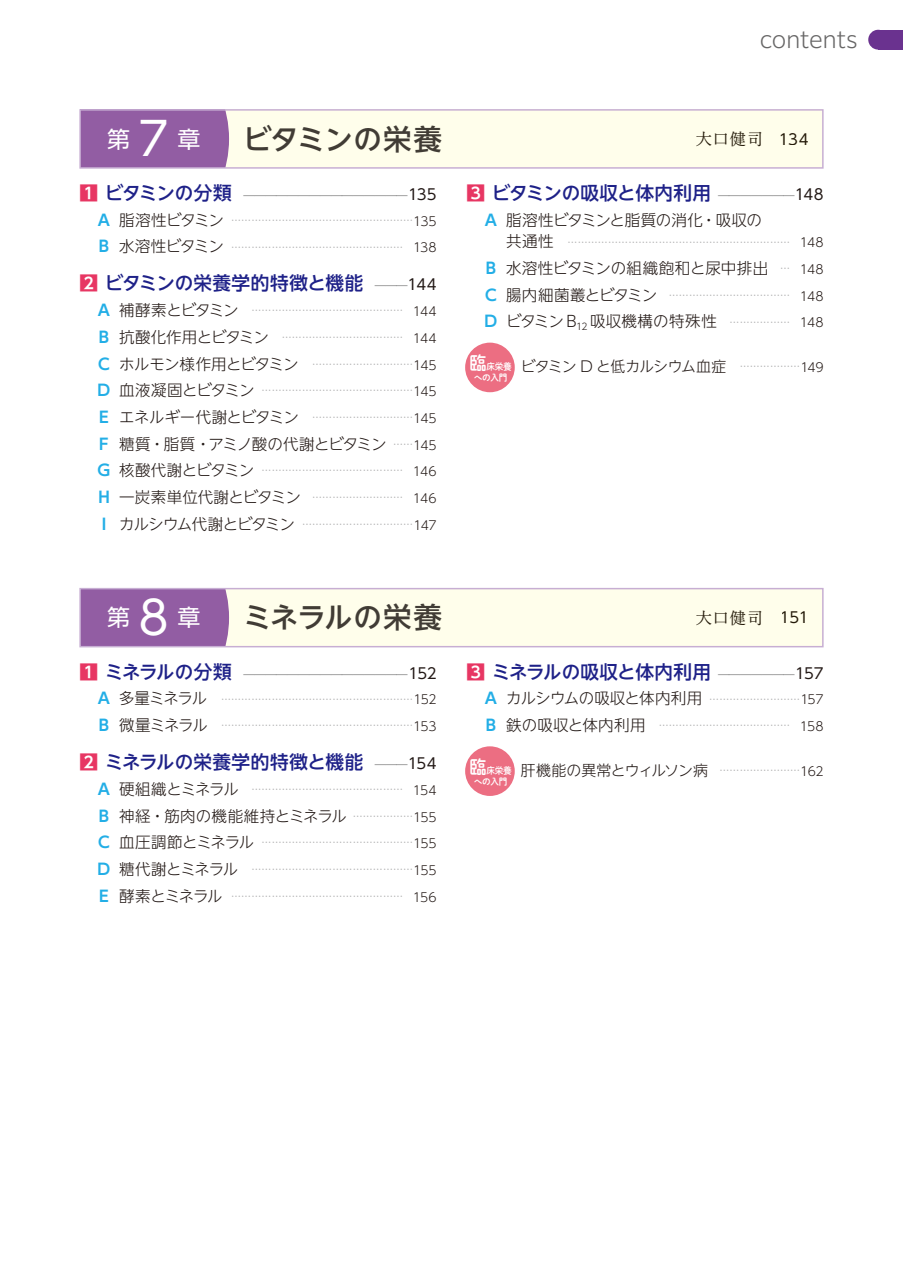
<style>
.page{position:relative;width:903px;height:1275px;background:#fff}
.page>*{position:absolute;margin:0;border:0;box-sizing:border-box;transform-origin:0 0}
.t1{font:28.53px "UD Shin Go NT Pr 6 N Medium 90 pv RKSJ H";letter-spacing:-.01em;color:#413c35}
.t2{font:23.62px "PUD Shin Go NT Pr 6 N Light 90 pv RKSJ H";letter-spacing:-.015em;color:#676666}
.t3{font:22.93px "UD Shin Go NT Pr 6 N Reg 90 pv RKSJ H";color:#fff}
.t4{font:18.55px "UD Shin Go NT Pr 6 N Medium 90 pv RKSJ H";letter-spacing:.01em;color:#1e2188}
.t5{font:18.55px "UD Shin Go NT Pr 6 N Medium 90 pv RKSJ H";letter-spacing:-.015em;color:#1e2188}
.t6{font:16.1px "P Bunkyu Min Pr 6 N R 90 pv RKSJ H";letter-spacing:.05em;color:#241a09}
.t7{font:15.58px/26.6px "UD Shin Go NT Pr 6 N Light 90 pv RKSJ H";letter-spacing:-.025em;color:#231916}
.t8{font:15.58px/26.6px "UD Shin Go NT Pr 6 N Light 90 pv RKSJ H";letter-spacing:-.05em;color:#231916}
.t9{font:15.58px "UD Shin Go NT Pr 6 N Light 90 pv RKSJ H";letter-spacing:.015em;color:#231916}
.t10{font:15.58px "UD Shin Go NT Pr 6 N Light 90 pv RKSJ H";letter-spacing:.01em;color:#231916}
.t11{font:14.88px "UD Shin Go NT Pr 6 N Light 90 pv RKSJ H";letter-spacing:-.02em;color:#231916}
.t12{font:14.88px "UD Shin Go NT Pr 6 N Light 90 pv RKSJ H";letter-spacing:-.045em;color:#231916}
.t13{font:11.2px "Gothic BBB Pr 6 N Medium 90 pv RKSJ H";color:#727272}
.t14{font:9.97px "UD Shin Go NT Pr 6 N Light 90 pv RKSJ H";color:#a0a0a1}
.t15{font:9.28px/11.2px "Shuei M Go Std B 90 pv RKSJ H";letter-spacing:-.015em;color:#fff;text-align:center;scale:.92 1}
.s1{font-size:45.85px}
.s2{font-family:"UD Shin Go NT Pr 6 N Reg 90 pv RKSJ H";font-size:14.88px}
.s3{font-family:"UD Shin Go NT Pr 6 N De Bold 90 pv RKSJ H";font-size:18.55px;color:#e73663}
.s4{font-family:"UD Shin Go NT Pr 6 N Medium 90 pv RKSJ H";font-size:18.55px;color:#1e2188}
.s5{font-family:"UD Shin Go NT Pr 6 N Reg 90 pv RKSJ H";font-size:14.88px;color:#231916}
.s6{font-family:"UD Shin Go NT Pr 6 N De Bold 90 pv RKSJ H";font-size:15.58px;color:#23aee6}
.s7{font-size:15.58px;color:#231916}
.s8{font-size:12.42px;color:#231916}
.s9{font-family:"UD Shin Go NT Pr 6 N De Bold 90 pv RKSJ H";color:#e73663}
.s10{font-family:"Gothic BBB Pr 6 N Medium 90 pv RKSJ H";font-size:11.2px;color:#727272}
.s11{font-family:"UD Shin Go NT Pr 6 N De Bold 90 pv RKSJ H";color:#23aee6}
.s12{font-size:9.97px;color:#a0a0a1}
.s13{font-size:12.42px}
.s14{font-size:18.55px}
</style>
<div class="page">
<div style="left:80px;top:110px;width:743px;height:58px;background:#fffeeb"></div>
<div style="left:81px;top:111px;width:148px;height:56px;background:#925da3"></div>
<div style="left:79px;top:109px;width:744px;height:60px;border:1px solid #c7aed3"></div>
<div style="left:80px;top:589px;width:743px;height:58px;background:#fffeeb"></div>
<div style="left:81px;top:590px;width:148px;height:55px;background:#925da3"></div>
<div style="left:79px;top:588px;width:744px;height:59px;border:1px solid #c7aed3"></div>
<div style="left:464px;top:341px;width:52px;height:52px;border:2px solid #fff;border-radius:50%"></div>
<div style="left:465px;top:343px;width:50px;height:49px;background:#ec6e82;border-radius:50%"></div>
<div style="left:464px;top:745px;width:52px;height:52px;border:2px solid #fff;border-radius:50%"></div>
<div style="left:465px;top:746px;width:50px;height:50px;background:#ec6e82;border-radius:50%"></div>
<div style="left:868px;top:30px;width:20px;height:20px;background:#6a328f;border-radius:50%"></div>
<div style="left:878px;top:30px;width:25px;height:20px;background:#6a328f"></div>
<h2 class="t2" style="left:760px;top:30px;width:100px">contents</h2>
<h3 class="t3" style="left:107px;top:130px;width:95px">第<span class="s1">7</span>章</h3>
<h1 class="t1" style="left:243px;top:128px;width:200px">ビタミンの栄養</h1>
<h3 class="t6" style="left:696px;top:133px;width:114px">大口健司 <span class="s2">134</span></h3>
<p class="t13" style="left:79px;top:191px;width:359px"><span class="s3">1</span> <span class="s4">ビタミンの分類</span> ―――――――――――――――<span class="s5">135</span></p>
<p class="t14" style="left:98px;top:216px;width:340px"><span class="s6">A</span> <span class="s7">脂溶性ビタミン</span> ………………………………………………<span class="s8">135</span></p>
<p class="t14" style="left:99px;top:243px;width:339px"><span class="s6">B</span> <span class="s7">水溶性ビタミン</span> …………………………………………… <span class="s8">138</span></p>
<h3 class="t4" style="left:79px;top:276px;width:359px"><span class="s9">2</span> ビタミンの栄養学的特徴と機能 <span class="s10">―――</span><span class="s5">144</span></h3>
<p class="t14" style="left:98px;top:307px;width:340px"><span class="s6">A</span> <span class="s7">補酵素とビタミン</span> ……………………………………… <span class="s8">144</span></p>
<p class="t14" style="left:99px;top:334px;width:339px"><span class="s6">B</span> <span class="s7">抗酸化作用とビタミン</span> ……………………………… <span class="s8">144</span></p>
<h3 class="t7" style="left:98px;top:353px;width:340px"><span class="s11">C</span> ホルモン様作用とビタミン <span class="s12">…………………………</span><span class="s13">145</span></h3>
<p class="t14" style="left:98px;top:387px;width:340px"><span class="s6">D</span> <span class="s7">血液凝固とビタミン</span> ………………………………………<span class="s8">145</span></p>
<h3 class="t7" style="left:99px;top:406px;width:339px"><span class="s11">E</span> エネルギー代謝とビタミン <span class="s12">…………………………</span><span class="s13">145<br></span><span class="s11">F</span> 糖質・脂質・アミノ酸の代謝とビタミン <span class="s12">……</span><span class="s13">145</span></h3>
<p class="t14" style="left:98px;top:467px;width:340px"><span class="s6">G</span> <span class="s7">核酸代謝とビタミン</span> …………………………………… <span class="s8">146</span></p>
<h3 class="t8" style="left:98px;top:486px;width:340px"><span class="s11">H</span> 一炭素単位代謝とビタミン <span class="s12">………………………</span> <span class="s13">146<br></span><span class="s11">I</span> カルシウム代謝とビタミン <span class="s12">……………………………</span><span class="s13">147</span></h3>
<h3 class="t5" style="left:466px;top:186px;width:359px"><span class="s9">3</span> ビタミンの吸収と体内利用 <span class="s10">―――――――</span><span class="s5">148</span></h3>
<h3 class="t7" style="left:485px;top:209px;width:279px"><span class="s11">A</span> 脂溶性ビタミンと脂質の消化・吸収の</h3>
<p class="t14" style="left:506px;top:238px;width:319px"><span class="s7">共通性</span> ………………………………………………………… <span class="s8">148</span></p>
<h3 class="t9" style="left:486px;top:262px;width:339px"><span class="s11">B</span> 水溶性ビタミンの組織飽和と尿中排出 <span class="s12">…</span> <span class="s13">148</span></h3>
<p class="t14" style="left:485px;top:291px;width:340px"><span class="s6">C</span> <span class="s7">腸内細菌叢とビタミン</span> ……………………………… <span class="s8">148</span></p>
<h3 class="t9" style="left:485px;top:316px;width:340px"><span class="s11">D</span> ビタミンB<sub>12</sub> 吸収機構の特殊性 <span class="s12">………………</span> <span class="s13">148</span></h3>
<h3 class="t12" style="left:521px;top:361px;width:304px">ビタミン D と低カルシウム血症 <span class="s12">………………</span><span class="s13">149</span></h3>
<p class="t15" style="left:469px;top:362px;width:48px"><span class="s14">臨</span>床栄養への入門</p>
<h3 class="t3" style="left:107px;top:609px;width:95px">第<span class="s1">8</span>章</h3>
<h1 class="t1" style="left:243px;top:607px;width:200px">ミネラルの栄養</h1>
<h3 class="t6" style="left:696px;top:612px;width:114px">大口健司 <span class="s2">151</span></h3>
<p class="t13" style="left:79px;top:670px;width:359px"><span class="s3">1</span> <span class="s4">ミネラルの分類</span> ―――――――――――――――<span class="s5">152</span></p>
<p class="t14" style="left:98px;top:695px;width:340px"><span class="s6">A</span> <span class="s7">多量ミネラル</span> …………………………………………………<span class="s8">152</span></p>
<p class="t14" style="left:99px;top:722px;width:339px"><span class="s6">B</span> <span class="s7">微量ミネラル</span> …………………………………………………<span class="s8">153</span></p>
<h3 class="t4" style="left:79px;top:755px;width:359px"><span class="s9">2</span> ミネラルの栄養学的特徴と機能 <span class="s10">―――</span><span class="s5">154</span></h3>
<p class="t14" style="left:98px;top:786px;width:340px"><span class="s6">A</span> <span class="s7">硬組織とミネラル</span> ……………………………………… <span class="s8">154</span></p>
<h3 class="t10" style="left:99px;top:810px;width:339px"><span class="s11">B</span> 神経・筋肉の機能維持とミネラル <span class="s12">………………</span><span class="s13">155</span></h3>
<p class="t14" style="left:98px;top:839px;width:340px"><span class="s6">C</span> <span class="s7">血圧調節とミネラル</span> ………………………………………<span class="s8">155</span></p>
<p class="t14" style="left:98px;top:866px;width:340px"><span class="s6">D</span> <span class="s7">糖代謝とミネラル</span> …………………………………………<span class="s8">155</span></p>
<p class="t14" style="left:99px;top:892px;width:339px"><span class="s6">E</span> <span class="s7">酵素とミネラル</span> …………………………………………… <span class="s8">156</span></p>
<h3 class="t4" style="left:466px;top:665px;width:359px"><span class="s9">3</span> ミネラルの吸収と体内利用 <span class="s10">―――――――</span><span class="s5">157</span></h3>
<h3 class="t7" style="left:485px;top:687px;width:340px"><span class="s11">A</span> カルシウムの吸収と体内利用 <span class="s12">………………………</span><span class="s13">157</span></h3>
<p class="t14" style="left:486px;top:722px;width:339px"><span class="s6">B</span> <span class="s7">鉄の吸収と体内利用</span> ………………………………… <span class="s8">158</span></p>
<h3 class="t11" style="left:521px;top:765px;width:304px">肝機能の異常とウィルソン病 <span class="s12">……………………</span><span class="s13">162</span></h3>
<p class="t15" style="left:469px;top:766px;width:48px"><span class="s14">臨</span>床栄養への入門</p>
</div>
